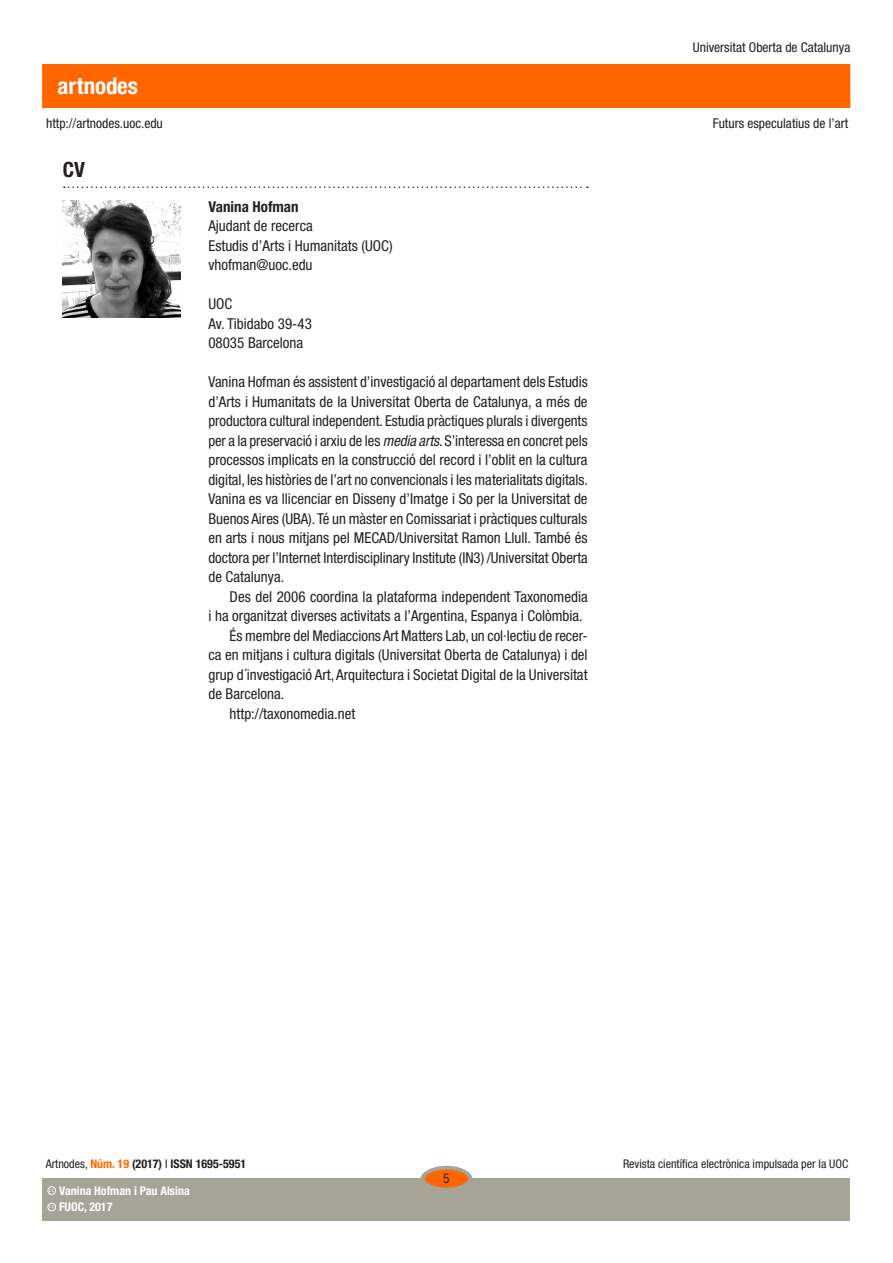
<style>
.page{position:relative;width:893px;height:1263px;background:#fff}
.page>*{position:absolute;margin:0;border:0;box-sizing:border-box;transform-origin:0 0}
.t1{font:700 condensed 22.95px "Helvetica Neue LT Std";color:#fff}
.t2{font:700 condensed 21px "Helvetica Neue LT Std";color:#231f20}
.text_general_primerp{font:condensed 15px/19.5px "Helvetica Neue LT Std";color:#231f20;text-align:justify}
.text_general{font:condensed 15px/19.5px "Helvetica Neue LT Std";color:#231f20}
.text_general-2{font:700 condensed 15px "Helvetica Neue LT Std";color:#231f20}
.t3{font:condensed 13.5px "Helvetica Neue LT Std";color:#231f20}
.t4{font:condensed 12px "Helvetica Neue LT Std";color:#231f20}
.t5{font:700 condensed 12px "Helvetica Neue LT Std";color:#231f20}
.t6{font:700 condensed 12px "Helvetica Neue LT Std";color:#fff}
.t7{font:600 3.9px "Adobe Caslon Pro";color:#fff}
.s1{font-style:italic}
.s2{font-weight:400}
.s3{color:#f60}
</style>
<div class="page">
<div style="left:43px;top:65px;width:807px;height:42px;background:#f60"></div>
<div style="left:43px;top:1178px;width:807px;height:42px;background:#a6a397"></div>
<div style="left:422px;top:1168px;width:48px;height:21px;background:#f60;border-radius:50%"></div>
<div style="left:421px;top:1166px;width:51px;height:25px;border:4px solid #a6a397;border-radius:50%"></div>
<div style="left:48px;top:1203px;width:8px;height:8px;border:1px solid #fff;border-radius:50%"></div>
<div style="left:48px;top:1186px;width:8px;height:8px;border:1px solid #fff;border-radius:50%"></div>
<img style="left:63px;top:200px;width:118px;height:117px">
<svg style="left:64px;top:186px;width:524px;height:2px"></svg>
<h1 class="t1" style="left:58px;top:72px;width:82px">artnodes</h1>
<p class="t3" style="left:693px;top:40px;width:159px">Universitat Oberta de Catalunya</p>
<p class="t3" style="left:46px;top:115px;width:118px">http://artnodes.uoc.edu</p>
<p class="t3" style="left:713px;top:115px;width:137px">Futurs especulatius de l’art</p>
<p class="t2" style="left:63px;top:156px;width:24px">CV</p>
<p class="text_general-2" style="left:208px;top:197px;width:92px">Vanina Hofman</p>
<p class="text_general_primerp" style="left:208px;top:216px;width:106px">Ajudant de recerca</p>
<p class="text_general_primerp" style="left:208px;top:236px;width:186px">Estudis d’Arts i Humanitats (UOC)</p>
<p class="text_general_primerp" style="left:208px;top:255px;width:106px">vhofman@uoc.edu</p>
<p class="text_general_primerp" style="left:208px;top:294px;width:25px">UOC</p>
<p class="text_general_primerp" style="left:208px;top:314px;width:105px">Av. Tibidabo 39-43</p>
<p class="text_general_primerp" style="left:208px;top:333px;width:96px">08035 Barcelona</p>
<p class="text_general_primerp" style="left:208px;top:372px;width:381px">Vanina Hofman és assistent d’investigació al departament dels Estudis d’Arts i Humanitats de la Universitat Oberta de Catalunya, a més de productora cultural independent. Estudia pràctiques plurals i divergents per a la preservació i arxiu de les <span class="s1">media arts</span>. S’interessa en concret pels processos implicats en la construcció del record i l’oblit en la cultura digital, les històries de l’art no convencionals i les materialitats digitals.</p>
<p class="text_general_primerp" style="left:208px;top:489px;width:381px">Vanina es va llicenciar en Disseny d’Imatge i So per la Universitat de Buenos Aires (UBA). Té un màster en Comissariat i pràctiques culturals en arts i nous mitjans pel MECAD/Universitat Ramon Llull. També és doctora per l’Internet Interdisciplinary Institute (IN3) /Universitat Oberta de Catalunya.</p>
<p class="text_general" style="left:208px;top:587px;width:381px;text-indent:21px">Des del 2006 coordina la plataforma independent Taxonomedia i ha organitzat diverses activitats a l’Argentina, Espanya i Colòmbia.</p>
<p class="text_general" style="left:208px;top:626px;width:381px;text-align:justify;text-indent:21px">És membre del Mediaccions Art Matters Lab, un col·lectiu de recer&shy;ca en mitjans i cultura digitals (Universitat Oberta de Catalunya) i del grup d´investigació Art, Arquitectura i Societat Digital de la Universitat de Barcelona.</p>
<p class="text_general" style="left:230px;top:704px;width:127px">http://taxonomedia.net</p>
<p class="t5" style="left:46px;top:1157px;width:202px"><span class="s2">Artnodes,</span> <span class="s3">Núm. 19</span> (2017) <span class="s2">I</span> ISSN 1695-5951</p>
<p class="t7" style="left:49px;top:1205px;width:7px">CC</p>
<p class="t6" style="left:59px;top:1200px;width:55px">FUOC, 2017</p>
<p class="t6" style="left:59px;top:1183px;width:132px">Vanina Hofman i Pau Alsina</p>
<p class="t7" style="left:49px;top:1188px;width:7px">CC</p>
<p class="t3" style="left:443px;top:1171px;width:8px">5</p>
<p class="t4" style="left:623px;top:1157px;width:227px">Revista científica electrònica impulsada per la UOC</p>
</div>
